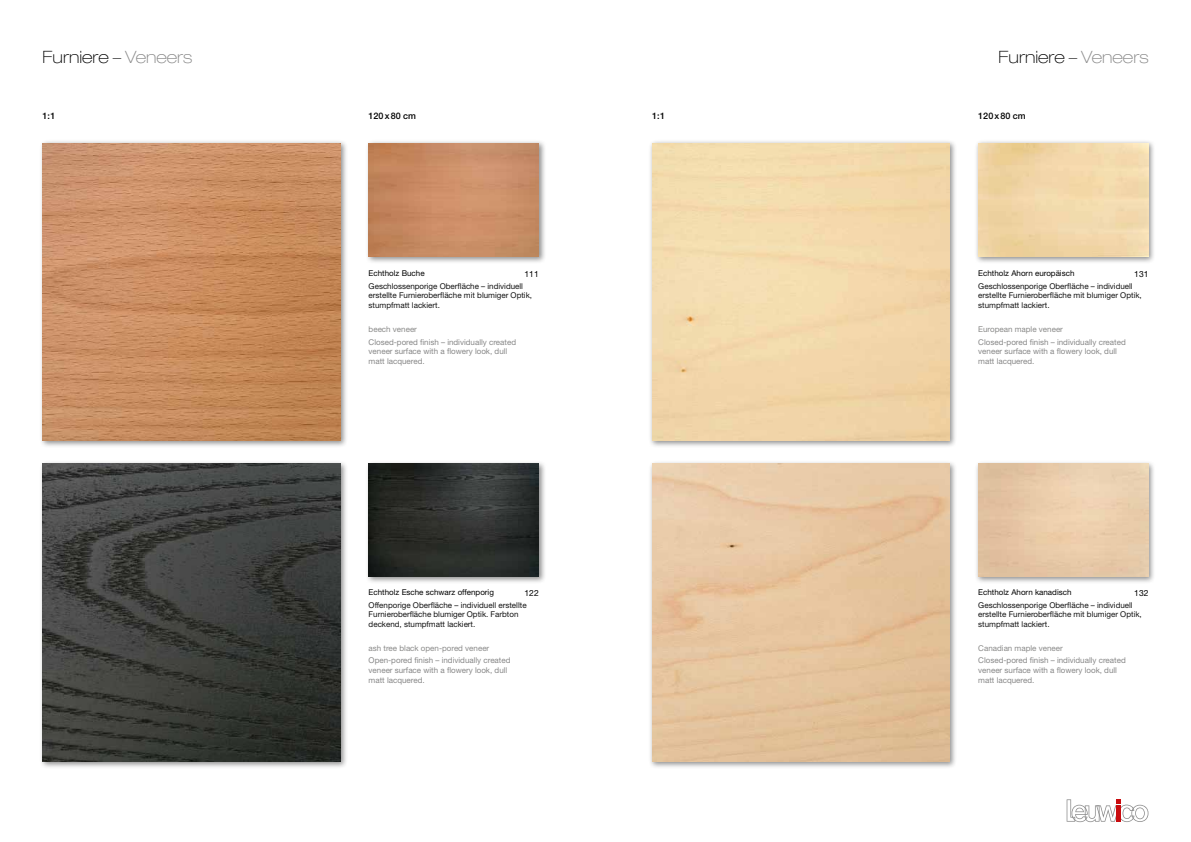
<style>
.page{position:relative;width:1191px;height:842px;background:#fff}
.page>*{position:absolute;margin:0;border:0;box-sizing:border-box;transform-origin:0 0}
.t1{font:100 expanded 17px "Helvetica Neue LT Std";color:#000}
.t2{font:500 9px "Helvetica Neue LT Std";color:#000}
.t3{font:8.5px "Helvetica Neue LT Std";color:#000}
.t4{font:8px/9.6px "Helvetica Neue LT Std";color:#131313}
.t5{font:8px/9.6px "Helvetica Neue LT Std";color:#878787}
.t6{font:8px "Helvetica Neue LT Std";color:#000}
.t7{font:8px "Helvetica Neue LT Std";color:#8a8a89}
.s1{color:#878787}
</style>
<div class="page">
<div style="left:365px;top:460px;width:181px;height:124px;background:#000;opacity:.45"></div>
<img style="left:369px;top:463px;width:170px;height:114px">
<div style="left:39px;top:460px;width:308px;height:308px;background:#000;opacity:.45"></div>
<img style="left:43px;top:463px;width:297px;height:298px">
<div style="left:365px;top:140px;width:181px;height:124px;background:#000;opacity:.45"></div>
<img style="left:369px;top:143px;width:170px;height:114px">
<div style="left:39px;top:140px;width:308px;height:308px;background:#000;opacity:.45"></div>
<img style="left:43px;top:143px;width:297px;height:298px">
<div style="left:974px;top:460px;width:181px;height:124px;background:#000;opacity:.45"></div>
<img style="left:978px;top:463px;width:170px;height:114px">
<div style="left:648px;top:460px;width:309px;height:308px;background:#000;opacity:.45"></div>
<img style="left:652px;top:463px;width:298px;height:298px">
<div style="left:974px;top:140px;width:181px;height:124px;background:#000;opacity:.45"></div>
<img style="left:978px;top:143px;width:170px;height:114px">
<div style="left:648px;top:140px;width:309px;height:308px;background:#000;opacity:.45"></div>
<img style="left:652px;top:143px;width:298px;height:298px">
<svg style="left:1066px;top:799px;width:82px;height:23px"></svg>
<div style="left:1116px;top:805px;width:5px;height:17px;background:#c90c0f"></div>
<h1 class="t1" style="left:43px;top:47px;width:151px">Furniere – <span class="s1">Veneers</span></h1>
<h1 class="t1" style="left:998px;top:47px;width:151px">Furniere – <span class="s1">Veneers</span></h1>
<p class="t2" style="left:43px;top:110px;width:14px">1:1</p>
<p class="t2" style="left:369px;top:110px;width:49px">120x80 cm</p>
<p class="t2" style="left:652px;top:110px;width:14px">1:1</p>
<p class="t2" style="left:978px;top:110px;width:49px">120x80 cm</p>
<p class="t6" style="left:369px;top:269px;width:57px">Echtholz Buche</p>
<p class="t4" style="left:369px;top:281px;width:165px">Geschlossenporige Oberfläche – individuell erstellte Furnieroberfläche mit blumiger Optik, stumpfmatt lackiert.</p>
<p class="t7" style="left:369px;top:324px;width:50px">beech veneer</p>
<p class="t5" style="left:369px;top:337px;width:149px">Closed-pored finish – individually created veneer surface with a flowery look, dull matt lacquered.</p>
<p class="t3" style="left:524px;top:269px;width:16px">111</p>
<p class="t6" style="left:369px;top:588px;width:127px">Echtholz Esche schwarz offenporig</p>
<p class="t3" style="left:524px;top:588px;width:16px">122</p>
<p class="t4" style="left:369px;top:600px;width:159px">Offenporige Oberfläche – individuell erstellte<br>Furnieroberfläche blumiger Optik. Farbton deckend, stumpfmatt lackiert.</p>
<p class="t7" style="left:369px;top:643px;width:122px">ash tree black open-pored veneer</p>
<p class="t5" style="left:369px;top:656px;width:143px">Open-pored finish – individually created veneer surface with a flowery look, dull matt lacquered.</p>
<p class="t6" style="left:978px;top:269px;width:98px">Echtholz Ahorn europäisch</p>
<p class="t3" style="left:1134px;top:269px;width:16px">131</p>
<p class="t4" style="left:978px;top:281px;width:165px">Geschlossenporige Oberfläche – individuell erstellte Furnieroberfläche mit blumiger Optik, stumpfmatt lackiert.</p>
<p class="t7" style="left:978px;top:324px;width:86px">European maple veneer</p>
<p class="t5" style="left:978px;top:337px;width:149px">Closed-pored finish – individually created veneer surface with a flowery look, dull matt lacquered.</p>
<p class="t6" style="left:978px;top:588px;width:95px">Echtholz Ahorn kanadisch</p>
<p class="t3" style="left:1134px;top:588px;width:16px">132</p>
<p class="t4" style="left:978px;top:600px;width:165px">Geschlossenporige Oberfläche – individuell erstellte Furnieroberfläche mit blumiger Optik, stumpfmatt lackiert.</p>
<p class="t7" style="left:978px;top:643px;width:86px">Canadian maple veneer</p>
<p class="t5" style="left:978px;top:656px;width:149px">Closed-pored finish – individually created veneer surface with a flowery look, dull matt lacquered.</p>
</div>
